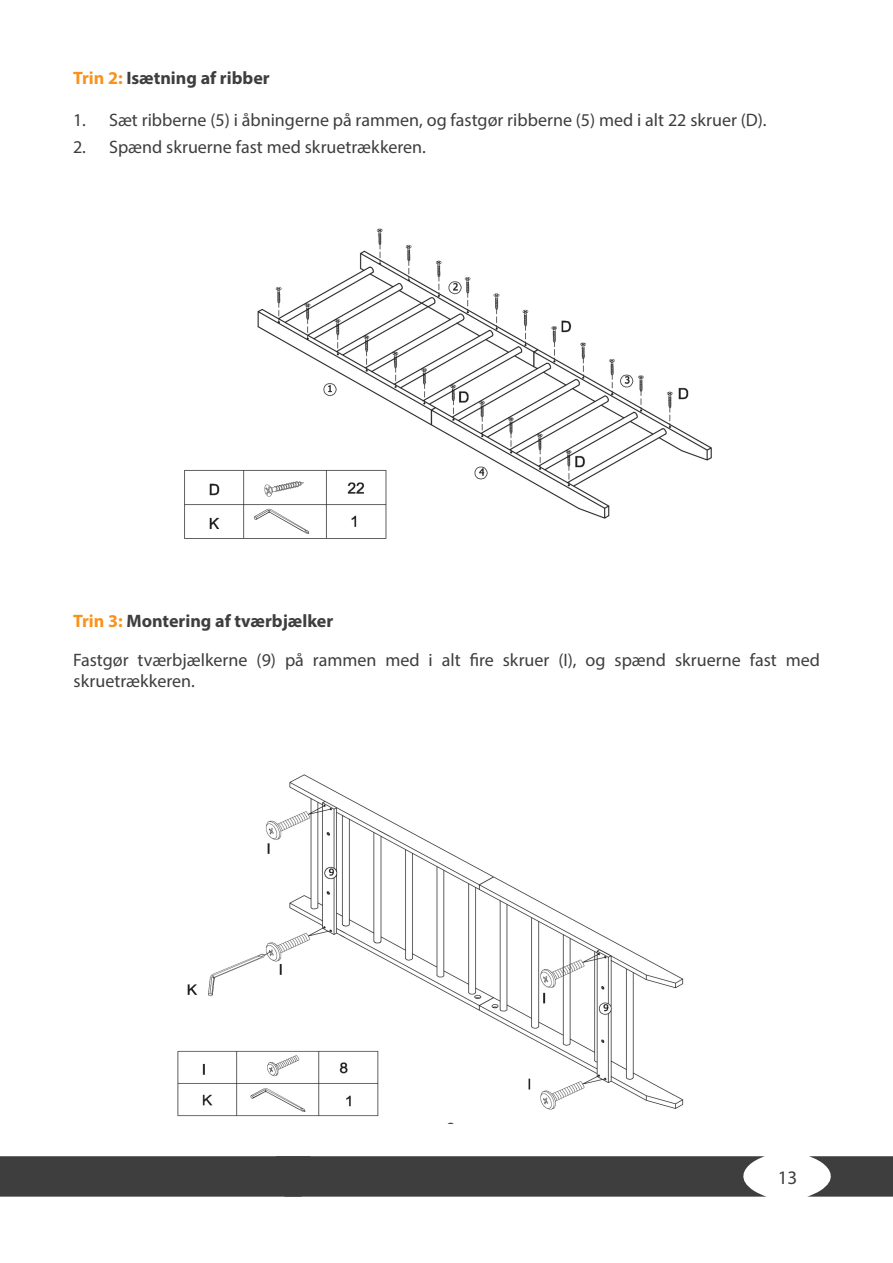
<style>
.page{position:relative;width:893px;height:1263px;background:#fff}
.page>*{position:absolute;margin:0;border:0;box-sizing:border-box;transform-origin:0 0}
.t1{font:19.2px "Myriad Pro";color:#3e3e3f}
.t2{font:18px/21.1px "Myriad Pro";color:#3e3e3f}
.t3{font:700 18px "Myriad Pro";color:#3e3e3f}
.s1{color:#f7931d}
</style>
<div class="page">
<img style="left:184px;top:228px;width:528px;height:311px">
<img style="left:177px;top:774px;width:507px;height:350px">
<div style="left:0;top:1156px;width:765px;height:40px;background:#3e3e3f"></div>
<svg style="left:809px;top:1156px;width:84px;height:40px"></svg>
<p class="t3" style="left:73px;top:66px;width:198px"><span class="s1">Trin 2:</span> Isætning af ribber</p>
<p class="t2" style="left:73px;top:109px;width:695px">1. Sæt ribberne (5) i åbningerne på rammen, og fastgør ribberne (5) med i alt 22 skruer (D).</p>
<p class="t2" style="left:73px;top:136px;width:354px">2. Spænd skruerne fast med skruetrækkeren.</p>
<p class="t3" style="left:73px;top:609px;width:262px"><span class="s1">Trin 3:</span> Montering af tværbjælker</p>
<p class="t2" style="left:73px;top:649px;width:748px">Fastgør tværbjælkerne (9) på rammen med i alt fire skruer (I), og spænd skruerne fast med skruetrækkeren.</p>
<p class="t1" style="left:778px;top:1166px;width:21px">13</p>
</div>
